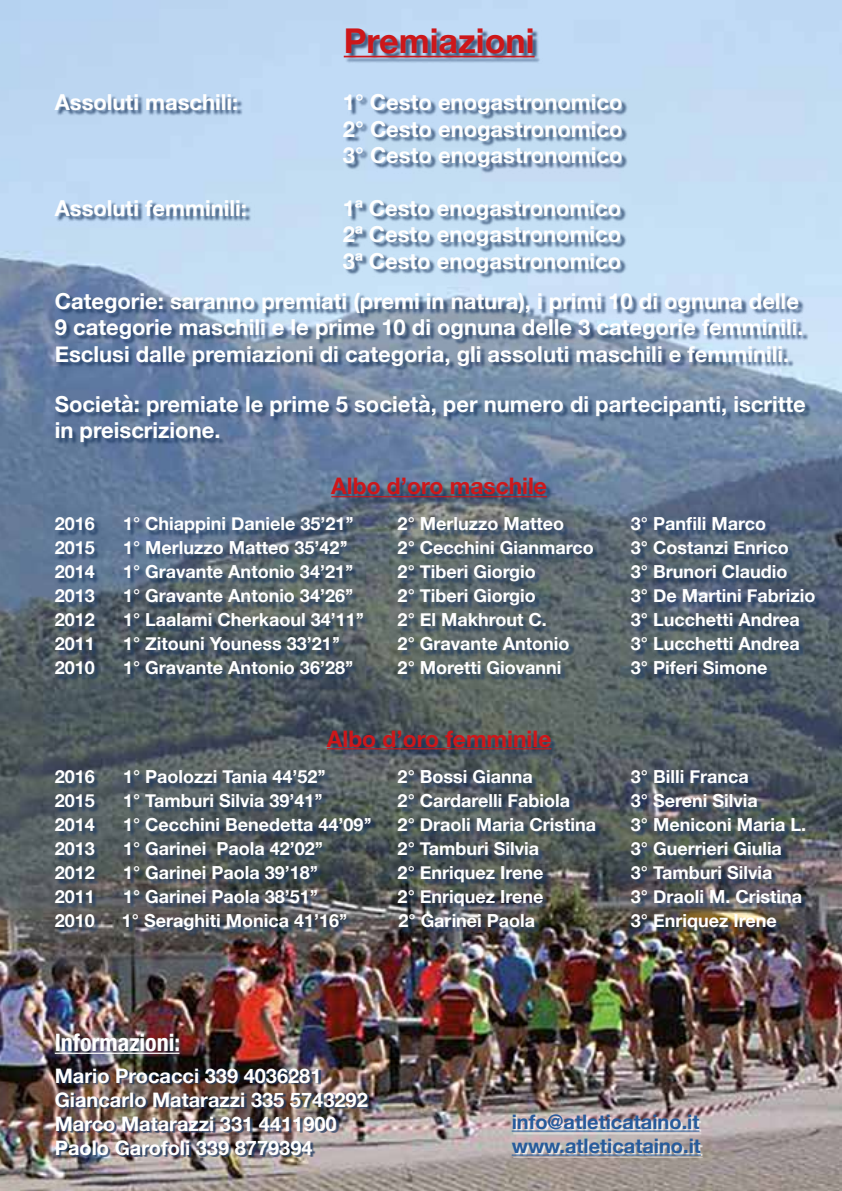
<style>
.page{position:relative;width:842px;height:1191px;background:#fff}
.page>*{position:absolute;margin:0;border:0;box-sizing:border-box;transform-origin:0 0}
.t1{font:700 34.2px "Helvetica Neue";color:#cd171a}
.t2{font:700 condensed 24px "Helvetica Neue";color:#fff}
.t3{font:700 22.8px "Helvetica Neue";color:#cd171a}
.t4{font:700 22px/26.4px "Helvetica Neue";color:#fff;text-align:justify}
.t5{font:700 20px/24px "Helvetica Neue";color:#fff}
.t6{font:700 20px/24px "Helvetica Neue";color:#275b9b}
.t7{font:700 18px "Helvetica Neue";color:#fff}
</style>
<div class="page">
<img style="left:0;top:0;width:842px;height:1191px">
<div style="left:58px;top:1070px;width:311px;height:87px;background:#19365e;opacity:.75"></div>
<div style="left:514px;top:1116px;width:189px;height:41px;background:#fff;opacity:.75"></div>
<hr style="left:512px;top:1130px;width:187px;height:1px;background:#275b9b">
<hr style="left:512px;top:1154px;width:189px;height:1px;background:#275b9b">
<div style="left:51px;top:1029px;width:136px;height:33px;background:#19365e;opacity:.75"></div>
<hr style="left:55px;top:1052px;width:124px;height:1px;background:#fff">
<div style="left:56px;top:31px;width:765px;height:905px;background:#19365e;opacity:.75"></div>
<hr style="left:344px;top:56px;width:191px;height:1px;background:#cd171a">
<hr style="left:331px;top:496px;width:216px;height:1px;background:#cd171a">
<hr style="left:327px;top:748px;width:224px;height:1px;background:#cd171a">
<h1 class="t1" style="left:344px;top:14px;width:192px">Premiazioni</h1>
<p class="t4" style="left:55px;top:90px;width:185px">Assoluti maschili:</p>
<p class="t4" style="left:343px;top:90px;width:281px">1° Cesto enogastronomico 2° Cesto enogastronomico 3° Cesto enogastronomico</p>
<p class="t4" style="left:55px;top:195px;width:194px">Assoluti femminili:</p>
<p class="t4" style="left:343px;top:195px;width:280px">1ª Cesto enogastronomico 2ª Cesto enogastronomico 3ª Cesto enogastronomico</p>
<p class="t4" style="left:55px;top:288px;width:750px;text-align:left">Categorie: saranno premiati (premi in natura), i primi 10 di ognuna delle<br>9 categorie maschili e le prime 10 di ognuna delle 3 categorie femminili.<br>Esclusi dalle premiazioni di categoria, gli assoluti maschili e femminili.</p>
<p class="t4" style="left:55px;top:391px;width:753px">Società: premiate le prime 5 società, per numero di partecipanti, iscritte in preiscrizione.</p>
<p class="t3" style="left:331px;top:468px;width:217px">Albo d’oro maschile</p>
<p class="t7" style="left:55px;top:510px;width:42px">2016</p>
<p class="t7" style="left:123px;top:510px;width:232px">1° Chiappini Daniele 35’21’’</p>
<p class="t7" style="left:398px;top:510px;width:168px">2° Merluzzo Matteo</p>
<p class="t7" style="left:631px;top:510px;width:137px">3° Panfili Marco</p>
<p class="t7" style="left:55px;top:534px;width:42px">2015</p>
<p class="t7" style="left:123px;top:534px;width:226px">1° Merluzzo Matteo 35’42’’</p>
<p class="t7" style="left:398px;top:534px;width:198px">2° Cecchini Gianmarco</p>
<p class="t7" style="left:631px;top:534px;width:159px">3° Costanzi Enrico</p>
<p class="t7" style="left:55px;top:558px;width:42px">2014</p>
<p class="t7" style="left:123px;top:558px;width:232px">1° Gravante Antonio 34’21’’</p>
<p class="t7" style="left:398px;top:558px;width:140px">2° Tiberi Giorgio</p>
<p class="t7" style="left:631px;top:558px;width:158px">3° Brunori Claudio</p>
<p class="t7" style="left:55px;top:582px;width:42px">2013</p>
<p class="t7" style="left:123px;top:582px;width:232px">1° Gravante Antonio 34’26’’</p>
<p class="t7" style="left:398px;top:582px;width:140px">2° Tiberi Giorgio</p>
<p class="t7" style="left:631px;top:582px;width:186px">3° De Martini Fabrizio</p>
<p class="t7" style="left:55px;top:606px;width:42px">2012</p>
<p class="t7" style="left:123px;top:606px;width:243px">1° Laalami Cherkaoul 34’11’’</p>
<p class="t7" style="left:398px;top:606px;width:151px">2° El Makhrout C.</p>
<p class="t7" style="left:631px;top:606px;width:170px">3° Lucchetti Andrea</p>
<p class="t7" style="left:55px;top:630px;width:42px">2011</p>
<p class="t7" style="left:123px;top:630px;width:219px">1° Zitouni Youness 33’21’’</p>
<p class="t7" style="left:398px;top:630px;width:173px">2° Gravante Antonio</p>
<p class="t7" style="left:631px;top:630px;width:170px">3° Lucchetti Andrea</p>
<p class="t7" style="left:55px;top:654px;width:42px">2010</p>
<p class="t7" style="left:123px;top:654px;width:232px">1° Gravante Antonio 36’28’’</p>
<p class="t7" style="left:398px;top:654px;width:165px">2° Moretti Giovanni</p>
<p class="t7" style="left:631px;top:654px;width:138px">3° Piferi Simone</p>
<p class="t3" style="left:327px;top:720px;width:226px">Albo d’oro femminile</p>
<p class="t7" style="left:55px;top:762px;width:42px">2016</p>
<p class="t7" style="left:123px;top:762px;width:204px">1° Paolozzi Tania 44’52’’</p>
<p class="t7" style="left:398px;top:762px;width:137px">2° Bossi Gianna</p>
<p class="t7" style="left:631px;top:762px;width:119px">3° Billi Franca</p>
<p class="t7" style="left:55px;top:786px;width:42px">2015</p>
<p class="t7" style="left:123px;top:786px;width:201px">1° Tamburi Silvia 39’41’’</p>
<p class="t7" style="left:398px;top:786px;width:174px">2° Cardarelli Fabiola</p>
<p class="t7" style="left:631px;top:786px;width:128px">3° Sereni Silvia</p>
<p class="t7" style="left:55px;top:810px;width:42px">2014</p>
<p class="t7" style="left:123px;top:810px;width:250px">1° Cecchini Benedetta 44’09’’</p>
<p class="t7" style="left:398px;top:810px;width:200px">2° Draoli Maria Cristina</p>
<p class="t7" style="left:631px;top:810px;width:177px">3° Meniconi Maria L.</p>
<p class="t7" style="left:55px;top:834px;width:42px">2013</p>
<p class="t7" style="left:123px;top:834px;width:202px">1° Garinei Paola 42’02’’</p>
<p class="t7" style="left:398px;top:834px;width:143px">2° Tamburi Silvia</p>
<p class="t7" style="left:631px;top:834px;width:153px">3° Guerrieri Giulia</p>
<p class="t7" style="left:55px;top:858px;width:42px">2012</p>
<p class="t7" style="left:123px;top:858px;width:197px">1° Garinei Paola 39’18’’</p>
<p class="t7" style="left:398px;top:858px;width:147px">2° Enriquez Irene</p>
<p class="t7" style="left:631px;top:858px;width:143px">3° Tamburi Silvia</p>
<p class="t7" style="left:55px;top:882px;width:42px">2011</p>
<p class="t7" style="left:123px;top:882px;width:197px">1° Garinei Paola 38’51’’</p>
<p class="t7" style="left:398px;top:882px;width:147px">2° Enriquez Irene</p>
<p class="t7" style="left:631px;top:882px;width:173px">3° Draoli M. Cristina</p>
<p class="t7" style="left:55px;top:906px;width:42px">2010</p>
<p class="t7" style="left:122px;top:906px;width:227px">1° Seraghiti Monica 41’16’’</p>
<p class="t7" style="left:398px;top:906px;width:138px">2° Garinei Paola</p>
<p class="t7" style="left:631px;top:906px;width:147px">3° Enriquez Irene</p>
<h2 class="t2" style="left:55px;top:1022px;width:127px">Informazioni:</h2>
<p class="t5" style="left:55px;top:1064px;width:314px">Mario Procacci 339 4036281<br>Giancarlo Matarazzi 335 5743292<br>Marco Matarazzi 331 4411900<br>Paolo Garofoli 339 8779394</p>
<p class="t6" style="left:512px;top:1110px;width:191px">info@atleticataino.it www.atleticataino.it</p>
</div>
